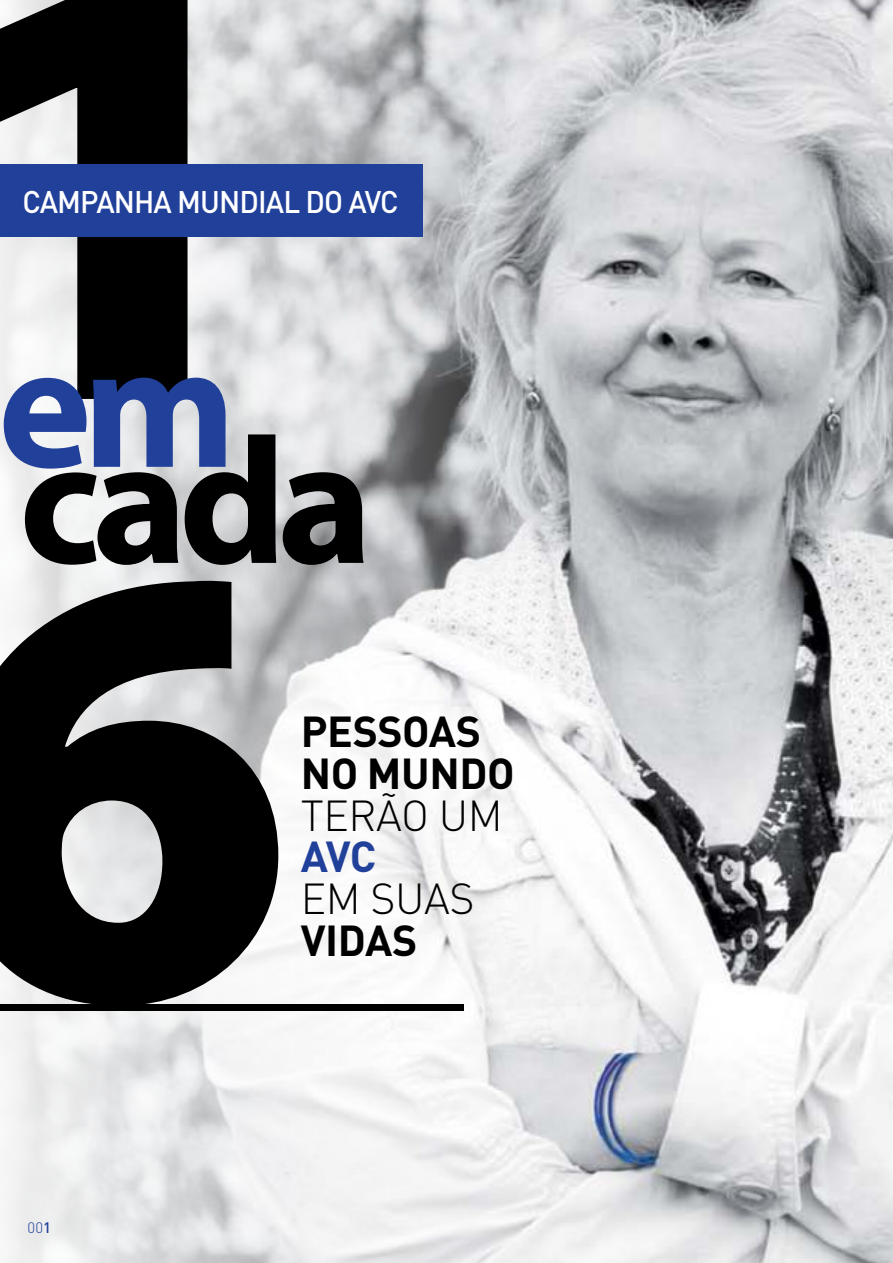
<style>
.page{position:relative;width:893px;height:1263px;background:#fff}
.page>*{position:absolute;margin:0;border:0;box-sizing:border-box;transform-origin:0 0}
.t1{font:700 180.9px "Myriad Pro";color:#000}
.t2{font:700 177.9px "Myriad Pro";color:#21409a}
.t3{font:700 42.75px/41.7px "DINOT";letter-spacing:-.01em;color:#000}
.t4{font:300 42.75px "DINOT";letter-spacing:-.01em;color:#000}
.t5{font:700 42.75px "DINOT";color:#21409a}
.t6{font:500 30.9px "DINOT";letter-spacing:-.03em;color:#fff;scale:.95 1}
.t7{font:300 15px "DINOT";color:#21409a}
.s1{font-weight:500}
</style>
<div class="page">
<img style="left:0;top:0;width:893px;height:1263px">
<svg style="left:0;top:0;width:188px;height:399px;fill:#000"></svg>
<svg style="left:0;top:580px;width:278px;height:425px;background:#474747"></svg>
<div style="left:0;top:1005px;width:463px;height:6px;background:#000"></div>
<div style="left:0;top:164px;width:423px;height:72px;background:#21409a"></div>
<p class="t6" style="left:22px;top:182px;width:398px">CAMPANHA MUNDIAL DO AVC</p>
<h2 class="t2" style="left:-2px;top:291px;width:240px">em</h2>
<h1 class="t1" style="left:19px;top:384px;width:355px">cada</h1>
<h3 class="t3" style="left:301px;top:709px;width:215px">PESSOAS<br>NO MUNDO</h3>
<h3 class="t4" style="left:301px;top:789px;width:203px">TERÃO UM</h3>
<h3 class="t5" style="left:301px;top:829px;width:77px">AVC</h3>
<h3 class="t4" style="left:301px;top:872px;width:175px">EM SUAS</h3>
<p class="t7" style="left:28px;top:1218px;width:25px">00<span class="s1">1</span></p>
<h3 class="t3" style="left:301px;top:918px;width:118px">VIDAS</h3>
</div>
